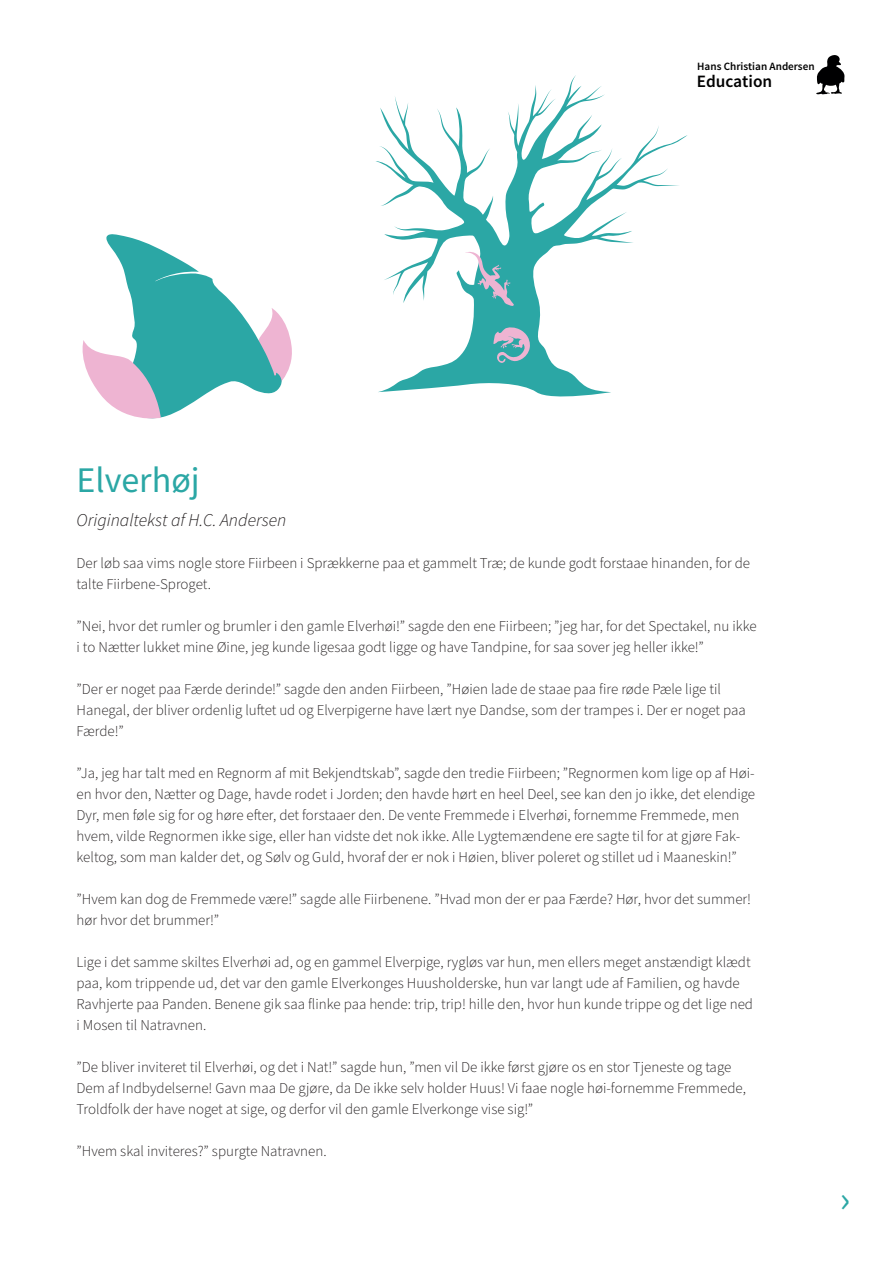
<style>
.page{position:relative;width:893px;height:1263px;background:#fff}
.page>*{position:absolute;margin:0;border:0;box-sizing:border-box;transform-origin:0 0}
.t1{font:39px "Source Sans Pro";color:#2ba7a5}
.t2{font:36px "Source Sans Pro";color:#2ba7a5}
.t3{font:italic 300 18px "Source Sans Pro";color:#231f20}
.t4{font:600 17.4px "Source Sans Pro";color:#000001}
.t5{font:300 15px/21px "Source Sans Pro";color:#231f20}
.t6{font:600 11.1px "Source Sans Pro";color:#000001}
</style>
<div class="page">
<svg style="left:816px;top:55px;width:29px;height:39px"></svg>
<svg style="left:82px;top:234px;width:210px;height:185px"></svg>
<svg style="left:376px;top:75px;width:312px;height:322px"></svg>
<svg style="left:465px;top:251px;width:49px;height:55px"></svg>
<svg style="left:493px;top:326px;width:38px;height:37px"></svg>
<p class="t6" style="left:697px;top:59px;width:119px">Hans Christian Andersen</p>
<p class="t4" style="left:697px;top:71px;width:77px">Education</p>
<h2 class="t2" style="left:77px;top:456px;width:125px">Elverhøj</h2>
<p class="t3" style="left:77px;top:509px;width:211px">Originaltekst af H.C. Andersen</p>
<p class="t5" style="left:77px;top:553px;width:675px">Der løb saa vims nogle store Fiirbeen i Sprækkerne paa et gammelt Træ; de kunde godt forstaae hinanden, for de talte Fiirbene-Sproget.</p>
<p class="t5" style="left:77px;top:616px;width:682px">”Nei, hvor det rumler og brumler i den gamle Elverhøi!” sagde den ene Fiirbeen; ”jeg har, for det Spectakel, nu ikke i to Nætter lukket mine Øine, jeg kunde ligesaa godt ligge og have Tandpine, for saa sover jeg heller ikke!”</p>
<p class="t5" style="left:77px;top:679px;width:671px">”Der er noget paa Færde derinde!” sagde den anden Fiirbeen, ”Høien lade de staae paa fire røde Pæle lige til<br>Hanegal, der bliver ordenlig luftet ud og Elverpigerne have lært nye Dandse, som der trampes i. Der er noget paa<br>Færde!”</p>
<p class="t5" style="left:77px;top:763px;width:680px">”Ja, jeg har talt med en Regnorm af mit Bekjendtskab”, sagde den tredie Fiirbeen; ”Regnormen kom lige op af Høi&shy;en hvor den, Nætter og Dage, havde rodet i Jorden; den havde hørt en heel Deel, see kan den jo ikke, det elendige Dyr, men føle sig for og høre efter, det forstaaer den. De vente Fremmede i Elverhøi, fornemme Fremmede, men hvem, vilde Regnormen ikke sige, eller han vidste det nok ikke. Alle Lygtemændene ere sagte til for at gjøre Fak&shy;keltog, som man kalder det, og Sølv og Guld, hvoraf der er nok i Høien, bliver poleret og stillet ud i Maaneskin!”</p>
<p class="t5" style="left:77px;top:889px;width:676px">”Hvem kan dog de Fremmede være!” sagde alle Fiirbenene. ”Hvad mon der er paa Færde? Hør, hvor det summer! hør hvor det brummer!”</p>
<p class="t5" style="left:77px;top:952px;width:678px">Lige i det samme skiltes Elverhøi ad, og en gammel Elverpige, rygløs var hun, men ellers meget anstændigt klædt paa, kom trippende ud, det var den gamle Elverkonges Huusholderske, hun var langt ude af Familien, og havde Ravhjerte paa Panden. Benene gik saa flinke paa hende: trip, trip! hille den, hvor hun kunde trippe og det lige ned i Mosen til Natravnen.</p>
<p class="t5" style="left:77px;top:1057px;width:671px">”De bliver inviteret til Elverhøi, og det i Nat!” sagde hun, ”men vil De ikke først gjøre os en stor Tjeneste og tage<br>Dem af Indbydelserne! Gavn maa De gjøre, da De ikke selv holder Huus! Vi faae nogle høi-fornemme Fremmede,<br>Troldfolk der have noget at sige, og derfor vil den gamle Elverkonge vise sig!”</p>
<p class="t5" style="left:77px;top:1141px;width:252px">”Hvem skal inviteres?” spurgte Natravnen.</p>
<h1 class="t1" style="left:840px;top:1173px;width:12px">›</h1>
</div>
